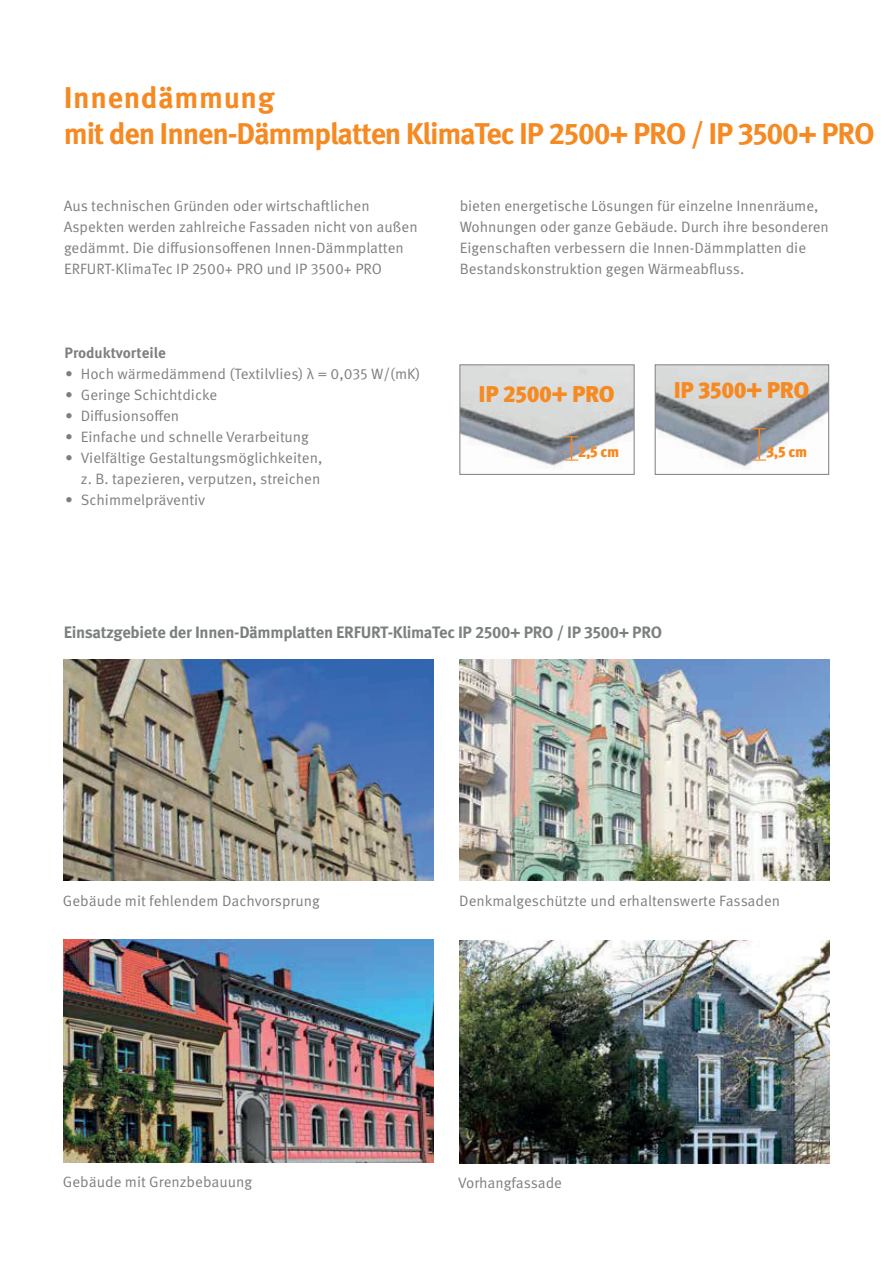
<style>
.page{position:relative;width:893px;height:1263px;background:#fff}
.page>*{position:absolute;margin:0;border:0;box-sizing:border-box;transform-origin:0 0}
.t1{font:700 30px/36px "Meta Pro";letter-spacing:-.04em;color:#f68a22}
.t2{font:900 22.8px "Meta Pro";letter-spacing:-.02em;color:#f68a22}
.t3{font:700 16.5px "Meta Pro";letter-spacing:-.02em;color:#7c7f80}
.t4{font:15px/21px "Meta Pro";color:#7c7f80}
.t5{font:700 15px "Meta Pro";color:#7c7f80}
.t6{font:900 15px "Meta Pro";color:#f68a22}
</style>
<div class="page">
<img style="left:657px;top:366px;width:170px;height:104px">
<div style="left:655px;top:364px;width:174px;height:111px;border:1px solid #7c7f80"></div>
<img style="left:461px;top:366px;width:171px;height:102px">
<div style="left:459px;top:364px;width:175px;height:111px;border:1px solid #7c7f80"></div>
<img style="left:64px;top:659px;width:370px;height:222px">
<img style="left:459px;top:659px;width:370px;height:222px">
<img style="left:64px;top:940px;width:370px;height:223px">
<img style="left:459px;top:941px;width:370px;height:223px">
<svg style="left:565px;top:436px;width:13px;height:25px"></svg>
<svg style="left:753px;top:428px;width:13px;height:1px"></svg>
<hr style="left:758px;top:429px;width:2px;height:30px;background:#f68a22">
<svg style="left:753px;top:460px;width:13px;height:1px"></svg>
<h1 class="t1" style="left:64px;top:82px;width:812px">Innendämmung<br>mit den Innen-Dämmplatten KlimaTec IP 2500+ PRO / IP 3500+ PRO</h1>
<p class="t4" style="left:64px;top:196px;width:355px">Aus technischen Gründen oder wirtschaftlichen Aspekten werden zahlreiche Fassaden nicht von außen gedämmt. Die diffusionsoffenen Innen-Dämmplatten ERFURT-KlimaTec IP 2500+ PRO und IP 3500+ PRO</p>
<p class="t5" style="left:64px;top:347px;width:103px">Produktvorteile</p>
<p class="t4" style="left:65px;top:364px;width:357px">• Hoch wärmedämmend (Textilvlies) λ = 0,035 W/(mK)</p>
<p class="t4" style="left:65px;top:385px;width:154px">• Geringe Schichtdicke</p>
<p class="t4" style="left:65px;top:406px;width:116px">• Diffusionsoffen</p>
<p class="t4" style="left:65px;top:427px;width:245px">• Einfache und schnelle Verarbeitung</p>
<p class="t4" style="left:65px;top:448px;width:259px;text-align:right">• Vielfältige Gestaltungsmöglichkeiten, z. B. tapezieren, verputzen, streichen</p>
<p class="t4" style="left:65px;top:490px;width:142px">• Schimmelpräventiv</p>
<p class="t4" style="left:460px;top:196px;width:371px">bieten energetische Lösungen für einzelne Innenräume, Wohnungen oder ganze Gebäude. Durch ihre besonderen Eigenschaften verbessern die Innen-Dämmplatten die Bestandskonstruktion gegen Wärmeabfluss.</p>
<h2 class="t2" style="left:479px;top:381px;width:138px">IP 2500+ PRO</h2>
<h2 class="t2" style="left:674px;top:377px;width:137px">IP 3500+ PRO</h2>
<p class="t6" style="left:578px;top:443px;width:43px">2,5 cm</p>
<p class="t6" style="left:766px;top:443px;width:43px">3,5 cm</p>
<p class="t3" style="left:64px;top:626px;width:600px">Einsatzgebiete der Innen-Dämmplatten ERFURT-KlimaTec IP 2500+ PRO / IP 3500+ PRO</p>
<p class="t4" style="left:63px;top:891px;width:258px">Gebäude mit fehlendem Dachvorsprung</p>
<p class="t4" style="left:459px;top:891px;width:322px">Denkmalgeschützte und erhaltenswerte Fassaden</p>
<p class="t4" style="left:63px;top:1172px;width:191px">Gebäude mit Grenzbebauung</p>
<p class="t4" style="left:458px;top:1173px;width:105px">Vorhangfassade</p>
</div>
